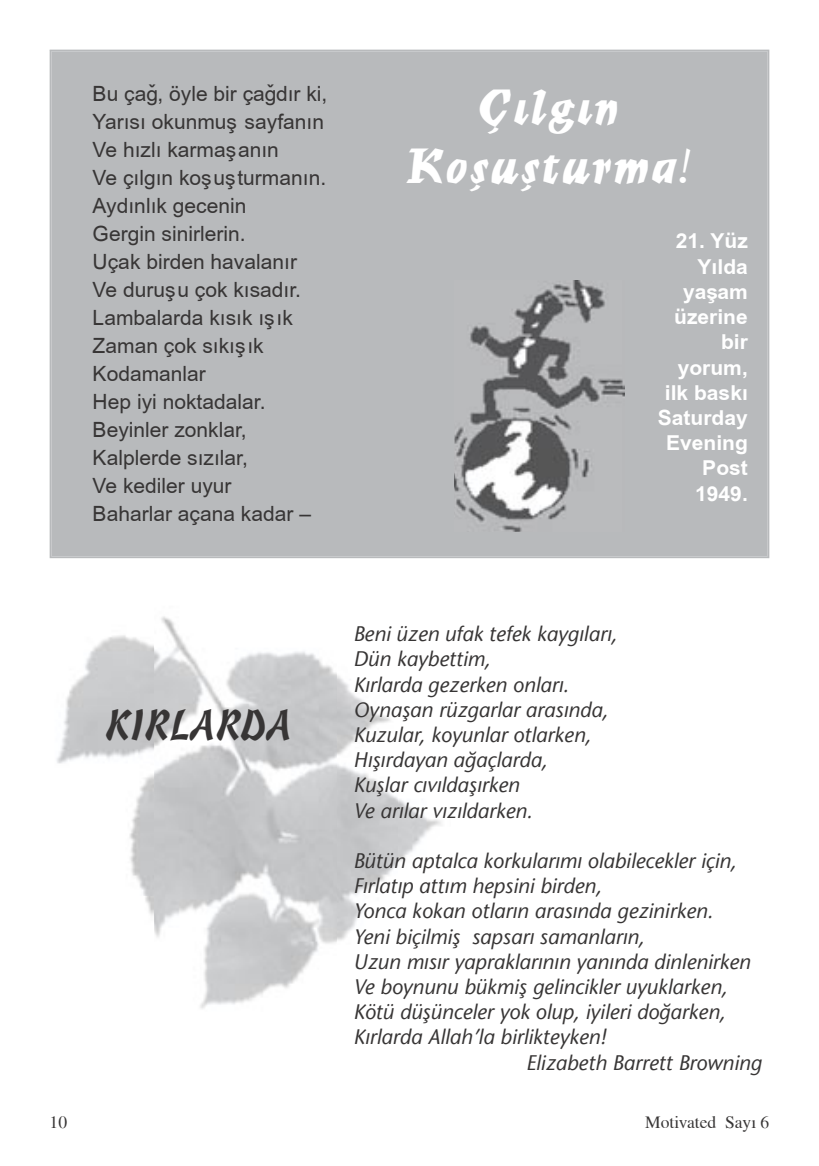
<style>
.page{position:relative;width:819px;height:1166px;background:#fff}
.page>*{position:absolute;margin:0;border:0;box-sizing:border-box;transform-origin:0 0}
.t1{font:700 49px/58.8px "Mercurius Script";color:#fff;text-align:center}
.t2{font:42px "Freehand 471 BT";color:#373535}
.t3{font:italic 21px/25.2px "Air Sans";color:#373535}
.t4{font:21px/28px "Arial";color:#373535}
.t5{font:700 21px/25.2px "Arial";color:#fff;text-align:right}
.t6{font:17.5px "Tms Roman";color:#373535}
</style>
<div class="page">
<div style="left:50px;top:50px;width:719px;height:508px;background:#b8babc"></div>
<img style="left:454px;top:280px;width:170px;height:251px">
<img style="left:154px;top:616px;width:183px;height:393px">
<img style="left:57px;top:635px;width:97px;height:262px">
<img style="left:337px;top:675px;width:61px;height:265px">
<img style="left:398px;top:799px;width:43px;height:63px">
<img style="left:145px;top:897px;width:9px;height:18px">
<p class="t4" style="left:93px;top:79px;width:236px">Bu çað, öyle bir çaðdýr ki,<br>Yarýsý okunmuþ sayfanýn<br>Ve hýzlý karmaþanýn<br>Ve çýlgýn koþuþturmanýn.<br>Aydýnlýk gecenin<br>Gergin sinirlerin.<br>Uçak birden havalanýr<br>Ve duruþu çok kýsadýr.<br>Lambalarda kýsýk ýþýk<br>Zaman çok sýkýþýk<br>Kodamanlar<br>Hep iyi noktadalar.<br>Beyinler zonklar,<br>Kalplerde sýzýlar,<br>Ve kediler uyur<br>Baharlar açana kadar –</p>
<h1 class="t1" style="left:404px;top:78px;width:289px">Çýlgýn<br>Koþuþturma!</h1>
<p class="t5" style="left:658px;top:227px;width:91px">21. Yüz<br>Yýlda yaþam üzerine bir yorum, ilk baský<br>Saturday<br>Evening<br>Post<br>1949.</p>
<h2 class="t2" style="left:106px;top:700px;width:188px">KIRLARDA</h2>
<p class="t3" style="left:353px;top:621px;width:265px">Beni üzen ufak tefek kaygýlarý,<br>Dün kaybettim,<br>Kýrlarda gezerken onlarý.<br>Oynaþan rüzgarlar arasýnda,<br>Kuzular, koyunlar otlarken,<br>Hýþýrdayan aðaçlarda,<br>Kuþlar cývýldaþýrken<br>Ve arýlar výzýldarken.</p>
<p class="t3" style="left:353px;top:848px;width:385px">Bütün aptalca korkularýmý olabilecekler için,</p>
<p class="t3" style="left:353px;top:873px;width:250px">Fýrlatýp attým hepsini birden,</p>
<p class="t3" style="left:353px;top:898px;width:361px">Yonca kokan otlarýn arasýnda gezinirken.</p>
<p class="t3" style="left:353px;top:923px;width:293px">Yeni biçilmiþ sapsarý samanlarýn,</p>
<p class="t3" style="left:353px;top:949px;width:398px">Uzun mýsýr yapraklarýnýn yanýnda dinlenirken</p>
<p class="t3" style="left:353px;top:974px;width:375px">Ve boynunu bükmiþ gelincikler uyuklarken,</p>
<p class="t3" style="left:353px;top:999px;width:373px">Kötü düþünceler yok olup, iyileri doðarken,</p>
<p class="t3" style="left:353px;top:1024px;width:254px">Kýrlarda Allah’la birlikteyken!</p>
<p class="t3" style="left:526px;top:1049px;width:237px">Elizabeth Barrett Browning</p>
<p class="t6" style="left:50px;top:1112px;width:19px">10</p>
<p class="t6" style="left:645px;top:1112px;width:126px">Motivated Sayý 6</p>
</div>
